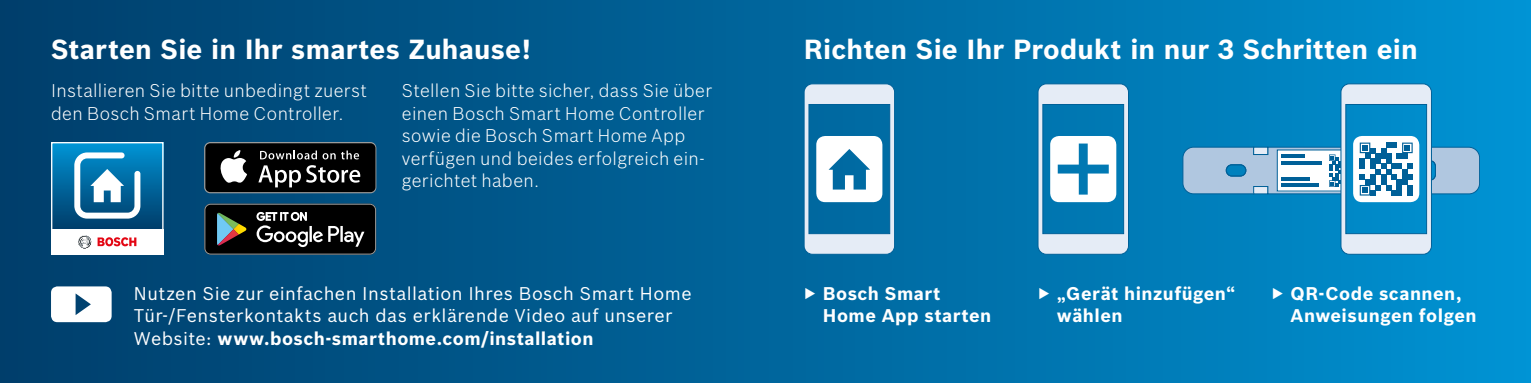
<style>
.page{position:relative;width:1531px;height:383px;background:#fff}
.page>*{position:absolute;margin:0;border:0;box-sizing:border-box;transform-origin:0 0}
.t1{font:700 27px "Bosch Sans";letter-spacing:.01em;color:#fff}
.t2{font:300 18px/22.5px "Bosch Sans";letter-spacing:.02em;color:#fff}
.t3{font:18px/22.5px "Bosch Sans";letter-spacing:.025em;color:#fff}
.t4{font:700 18px/22.5px "Bosch Sans";letter-spacing:.025em;color:#fff}
.s1{font-weight:700}
.s2{font-weight:300}
</style>
<div class="page">
<div style="left:0;top:0;width:1531px;height:383px;background:linear-gradient(to right,#013c69,#0091d2)"></div>
<div style="left:51px;top:142px;width:113px;height:87px;background:linear-gradient(to bottom,#0093d4,#053f6b)"></div>
<svg style="left:74px;top:152px;width:66px;height:66px"></svg>
<div style="left:51px;top:229px;width:113px;height:25px;background:#fff"></div>
<svg style="left:78px;top:235px;width:14px;height:14px"></svg>
<svg style="left:98px;top:237px;width:38px;height:9px"></svg>
<div style="left:51px;top:142px;width:113px;height:112px;border:1px solid #fff"></div>
<svg style="left:204px;top:142px;width:172px;height:51px"></svg>
<div style="left:205px;top:143px;width:170px;height:49px;background:#000;border-radius:5px"></div>
<svg style="left:220px;top:150px;width:27px;height:33px"></svg>
<svg style="left:258px;top:165px;width:102px;height:22px"></svg>
<svg style="left:260px;top:150px;width:57px;height:9px"></svg>
<svg style="left:323px;top:150px;width:36px;height:9px"></svg>
<svg style="left:204px;top:204px;width:172px;height:50px;background:#292a29"></svg>
<svg style="left:804px;top:83px;width:91px;height:171px"></svg>
<svg style="left:1037px;top:83px;width:92px;height:171px"></svg>
<svg style="left:1182px;top:83px;width:298px;height:171px;background:#409fcd"></svg>
<svg style="left:51px;top:286px;width:61px;height:36px"></svg>
<h1 class="t1" style="left:51px;top:28px;width:481px">Starten Sie in Ihr smartes Zuhause!</h1>
<h1 class="t1" style="left:804px;top:28px;width:615px">Richten Sie Ihr Produkt in nur 3 Schritten ein</h1>
<p class="t2" style="left:402px;top:78px;width:312px">Stellen Sie bitte sicher, dass Sie über einen Bosch Smart Home Controller sowie die Bosch Smart Home App verfügen und beides erfolgreich ein&shy;gerichtet haben.</p>
<p class="t2" style="left:51px;top:78px;width:317px">Installieren Sie bitte unbedingt zuerst den Bosch Smart Home Controller.</p>
<p class="t3" style="left:134px;top:280px;width:559px">Nutzen Sie zur einfachen Installation Ihres Bosch Smart Home<br>Tür-/Fensterkontakts auch das erklärende Video auf unserer<br>Website: <span class="s1">www.bosch-smarthome.com/installation</span></p>
<p class="t4" style="left:823px;top:281px;width:170px;text-indent:-19px"><span class="s2">▶</span> Bosch Smart<br>Home App starten</p>
<p class="t4" style="left:1057px;top:281px;width:180px;text-indent:-19px"><span class="s2">▶</span> „Gerät hinzufügen“ wählen</p>
<p class="t4" style="left:1290px;top:281px;width:188px;text-indent:-19px"><span class="s2">▶</span> QR-Code scannen,<br>Anweisungen folgen</p>
</div>
